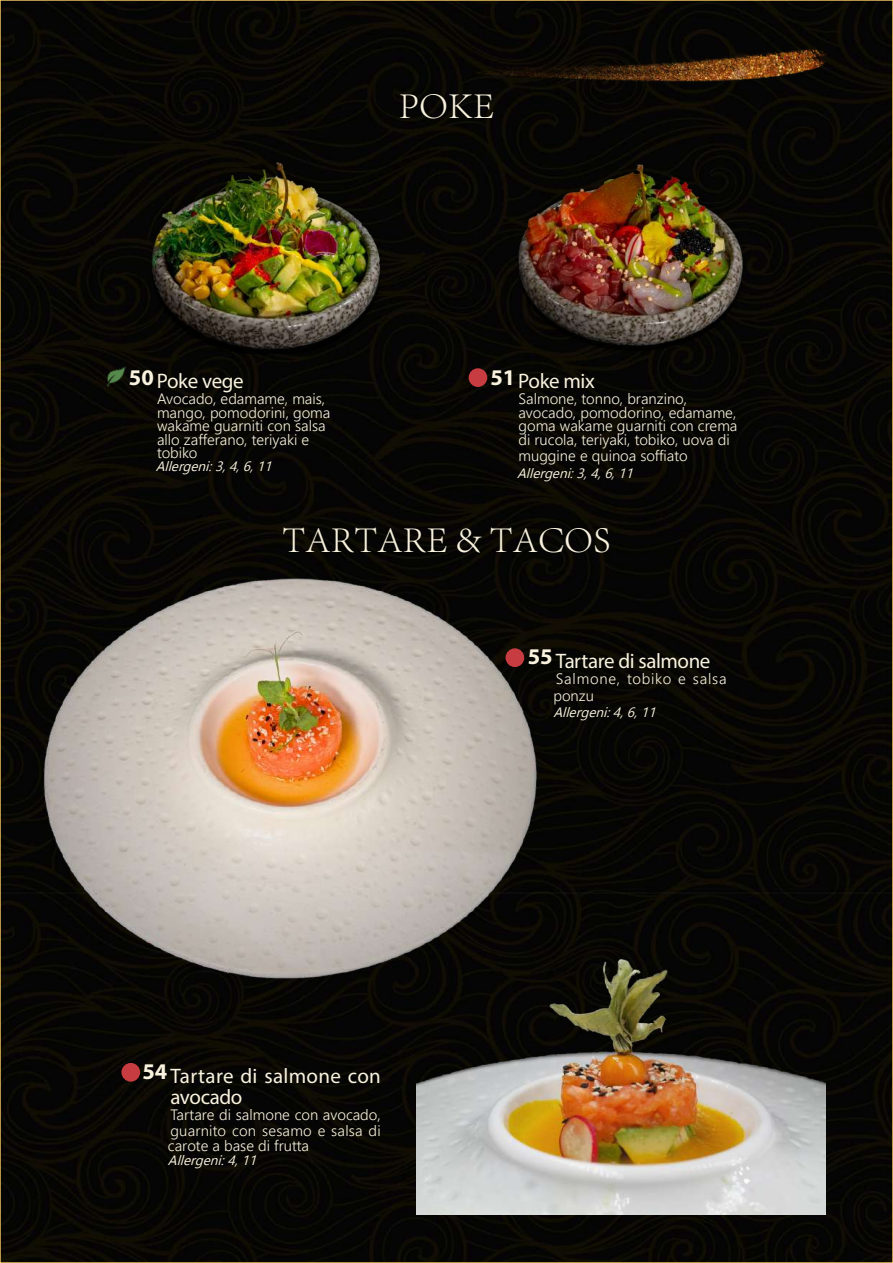
<style>
.page{position:relative;width:893px;height:1263px;background:#fff}
.page>*{position:absolute;margin:0;border:0;box-sizing:border-box;transform-origin:0 0}
.t1{font:300 37.5px "Adobe Song Std";color:#f8f2de}
.t2{font:21px "Myriad Pro";letter-spacing:-.02em;color:#f8f2de}
.t3{font:21px/21px "Myriad Pro";letter-spacing:.015em;color:#f8f2de}
.t4{font:300 15px/13.5px "Nirmala UI";color:#f8f2de}
.t5{font:300 15px/17.2px "Nirmala UI";letter-spacing:.05em;color:#f8f2de}
.t6{font:italic 13.5px "Nirmala UI";color:#f8f2de}
</style>
<div class="page">
<img style="left:2px;top:2px;width:889px;height:1259px">
<img style="left:474px;top:48px;width:352px;height:33px">
<img style="left:483px;top:160px;width:288px;height:194px">
<img style="left:121px;top:159px;width:288px;height:194px">
<img style="left:417px;top:955px;width:409px;height:259px">
<img style="left:105px;top:366px;width:23px;height:21px">
<div style="left:469px;top:368px;width:18px;height:19px;background:#c63c41;border-radius:50%"></div>
<div style="left:121px;top:1063px;width:19px;height:19px;background:#c63c41;border-radius:50%"></div>
<img style="left:0;top:506px;width:599px;height:496px">
<h1 class="t1" style="left:399px;top:84px;width:97px">POKE</h1>
<h2 class="t2" style="left:129px;top:368px;width:116px"><sup>50</sup> Poke vege</h2>
<p class="t4" style="left:157px;top:391px;width:175px">Avocado, edamame, mais, mango, pomodorini, goma wakame guarniti con salsa allo zafferano, teriyaki e tobiko</p>
<p class="t6" style="left:156px;top:455px;width:123px">Allergeni:3,4,6,11</p>
<h2 class="t2" style="left:490px;top:368px;width:106px"><sup>51</sup> Poke mix</h2>
<p class="t4" style="left:518px;top:391px;width:221px">Salmone, tonno, branzino, avocado, pomodorino, edamame, goma wakame guarniti con crema di rucola, teriyaki, tobiko, uova di</p>
<p class="t4" style="left:518px;top:448px;width:171px">muggine e quinoa soffiato</p>
<p class="t6" style="left:517px;top:462px;width:123px">Allergeni:3,4,6,11</p>
<h1 class="t1" style="left:282px;top:518px;width:330px">TARTARE &amp; TACOS</h1>
<h2 class="t3" style="left:170px;top:1065px;width:212px;text-indent:-28px"><sup>54</sup>Tartare di salmone con avocado</h2>
<p class="t4" style="left:168px;top:1106px;width:214px;line-height:15.5px;text-align:justify">Tartare di salmone con avocado, guarnito con sesamo e salsa di carote a base di frutta</p>
<p class="t6" style="left:168px;top:1150px;width:95px">Allergeni:4,11</p>
<h2 class="t2" style="left:528px;top:648px;width:184px"><sup>55</sup> Tartare di salmone</h2>
<p class="t5" style="left:553px;top:669px;width:175px">Salmone, tobiko e salsa ponzu</p>
<p class="t6" style="left:553px;top:701px;width:109px">Allergeni:4,6,11</p>
</div>
